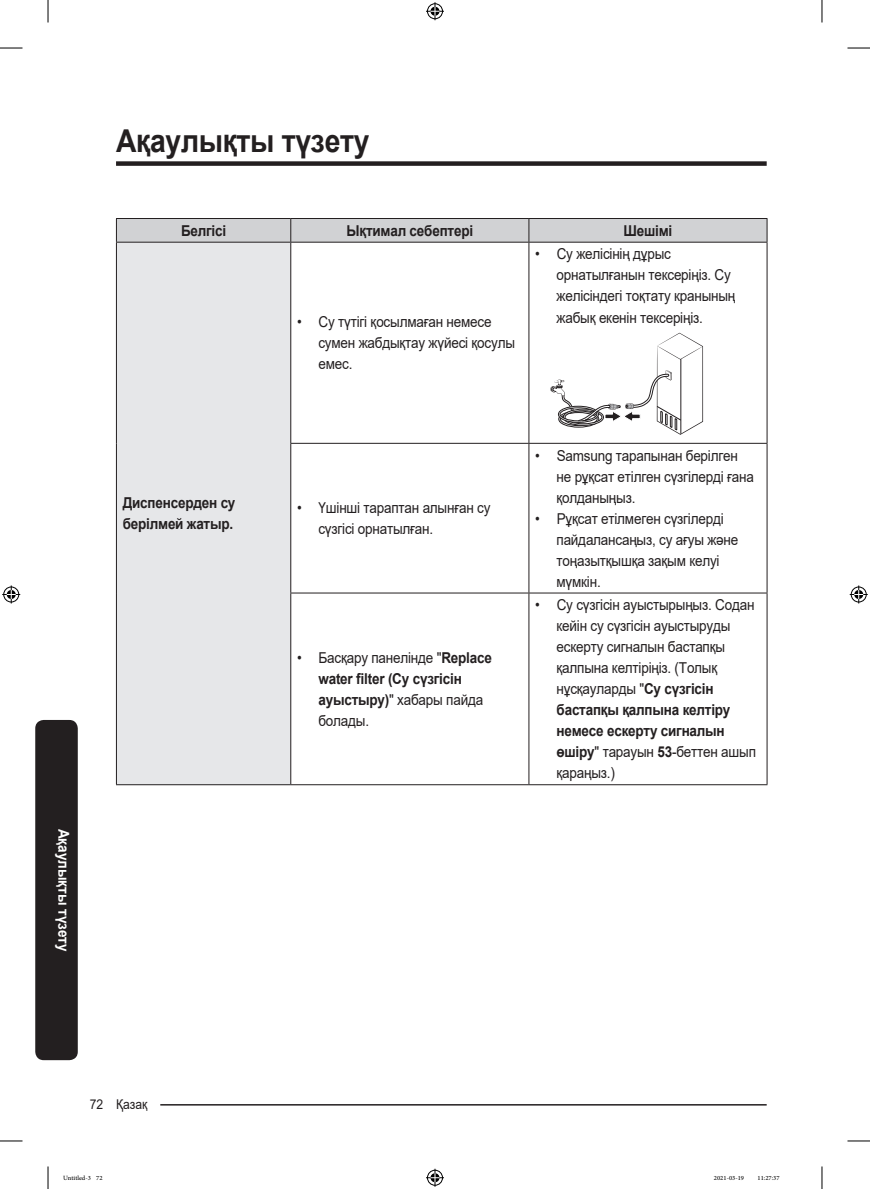
<style>
.page{position:relative;width:870px;height:1189px;background:#fff}
.page>*{position:absolute;margin:0;border:0;box-sizing:border-box;transform-origin:0 0}
.t1{font:700 31.5px "Arial";letter-spacing:-.01em;color:#231f20;scale:.9 1}
.t2{font:15px/21px "Arial";letter-spacing:-.015em;color:#231f20;scale:.9 1}
.P_Center{font:700 15px/21px "Arial";letter-spacing:-.015em;color:#231f20;scale:.9 1}
.Sidebar{font:700 15px "Arial";color:#fff;scale:.9 1}
.t3{font:13.5px "Arial";color:#231f20;scale:.9 1}
.t4{font:9px "Adobe Arabic";color:#000}
.s1{font-weight:400}
.s2{font-weight:700}
</style>
<div class="page">
<div style="left:116px;top:161px;width:651px;height:5px;background:#231f20"></div>
<hr style="left:116px;top:1104px;width:651px;height:1px;background:#231f20">
<div style="left:103px;top:1096px;width:57px;height:15px;background:#fff"></div>
<div style="left:35px;top:720px;width:43px;height:340px;background:#231f20;border-radius:9px"></div>
<div style="left:116px;top:242px;width:175px;height:543px;background:#e6e7e9"></div>
<svg style="left:116px;top:218px;width:652px;height:24px;background:#c6c7c9"></svg>
<hr style="left:116px;top:242px;width:175px;height:1px;background:#231f20">
<hr style="left:116px;top:243px;width:1px;height:200px;background:#231f20">
<hr style="left:291px;top:242px;width:238px;height:1px;background:#231f20">
<hr style="left:290px;top:243px;width:1px;height:200px;background:#231f20">
<hr style="left:529px;top:242px;width:238px;height:1px;background:#231f20">
<hr style="left:528px;top:243px;width:1px;height:200px;background:#231f20">
<hr style="left:767px;top:243px;width:1px;height:200px;background:#231f20">
<hr style="left:116px;top:443px;width:1px;height:150px;background:#231f20">
<hr style="left:290px;top:443px;width:239px;height:1px;background:#231f20">
<hr style="left:290px;top:444px;width:1px;height:149px;background:#231f20">
<hr style="left:529px;top:443px;width:238px;height:1px;background:#231f20">
<hr style="left:528px;top:444px;width:1px;height:149px;background:#231f20">
<hr style="left:767px;top:444px;width:1px;height:149px;background:#231f20">
<hr style="left:116px;top:593px;width:1px;height:191px;background:#231f20">
<hr style="left:290px;top:593px;width:239px;height:1px;background:#231f20">
<hr style="left:290px;top:593px;width:1px;height:191px;background:#231f20">
<hr style="left:529px;top:593px;width:238px;height:1px;background:#231f20">
<hr style="left:528px;top:593px;width:1px;height:191px;background:#231f20">
<hr style="left:767px;top:593px;width:1px;height:191px;background:#231f20">
<hr style="left:116px;top:784px;width:175px;height:1px;background:#231f20">
<hr style="left:291px;top:784px;width:238px;height:1px;background:#231f20">
<hr style="left:529px;top:784px;width:238px;height:1px;background:#231f20">
<svg style="left:550px;top:333px;width:153px;height:102px"></svg>
<svg style="left:0;top:48px;width:22px;height:1px"></svg>
<svg style="left:847px;top:48px;width:23px;height:1px"></svg>
<svg style="left:0;top:1141px;width:22px;height:1px"></svg>
<svg style="left:847px;top:1141px;width:23px;height:1px"></svg>
<svg style="left:48px;top:0;width:1px;height:23px"></svg>
<svg style="left:48px;top:1166px;width:1px;height:23px"></svg>
<svg style="left:822px;top:0;width:1px;height:23px"></svg>
<svg style="left:822px;top:1166px;width:1px;height:23px"></svg>
<svg style="left:426px;top:2px;width:18px;height:18px"></svg>
<svg style="left:426px;top:1169px;width:18px;height:18px"></svg>
<svg style="left:2px;top:585px;width:18px;height:18px"></svg>
<svg style="left:850px;top:585px;width:18px;height:18px"></svg>
<h1 class="t1" style="left:116px;top:118px;width:283px">Ақаулықты түзету</h1>
<p class="P_Center" style="left:181px;top:220px;width:52px">Белгісі</p>
<p class="P_Center" style="left:347px;top:220px;width:142px">Ықтимал себептері</p>
<p class="P_Center" style="left:624px;top:220px;width:56px">Шешімі</p>
<p class="P_Center" style="left:123px;top:493px;width:127px">Диспенсерден су берілмей жатыр.</p>
<p class="Sidebar" style="left:74px;top:829px;width:138px;rotate:90deg">Ақаулықты түзету</p>
<p class="t3" style="left:90px;top:1094px;width:66px">72 Қазақ</p>
<p class="t2" style="left:318px;top:311px;width:220px;text-indent:-21px">• Су түтігі қосылмаған немесе сумен жабдықтау жүйесі қосулы емес.</p>
<p class="t2" style="left:556px;top:244px;width:200px;text-indent:-21px">• Су желісінің дұрыс орнатылғанын тексеріңіз. Су желісіндегі тоқтату кранының жабық екенін тексеріңіз.</p>
<p class="t2" style="left:318px;top:497px;width:193px;text-indent:-21px">• Үшінші тараптан алынған су сүзгісі орнатылған.</p>
<p class="P_Center" style="left:318px;top:647px;width:194px;text-indent:-21px"><span class="s1">• Басқару панелінде "</span>Replace water filter (Су сүзгісін ауыстыру)<span class="s1">" хабары пайда болады.</span></p>
<p class="t2" style="left:556px;top:445px;width:221px;text-indent:-21px">• Samsung тарапынан берілген не рұқсат етілген сүзгілерді ғана қолданыңыз.</p>
<p class="t2" style="left:556px;top:508px;width:203px;text-indent:-21px">• Рұқсат етілмеген сүзгілерді пайдалансаңыз, су ағуы және тоңазытқышқа зақым келуі мүмкін.</p>
<p class="t2" style="left:556px;top:594px;width:223px;text-indent:-21px">• Су сүзгісін ауыстырыңыз. Содан кейін су сүзгісін ауыстыруды ескерту сигналын бастапқы қалпына келтіріңіз. (Толық нұсқауларды "<span class="s2">Су сүзгісін бастапқы қалпына келтіру немесе ескерту сигналын өшіру</span>" тарауын <span class="s2">53</span>-беттен ашып қараңыз.)</p>
<p class="t4" style="left:63px;top:1171px;width:41px">Untitled-3 72</p>
<p class="t4" style="left:714px;top:1171px;width:32px">2021-03-19</p>
<p class="t4" style="left:757px;top:1171px;width:24px">11:27:37</p>
</div>
